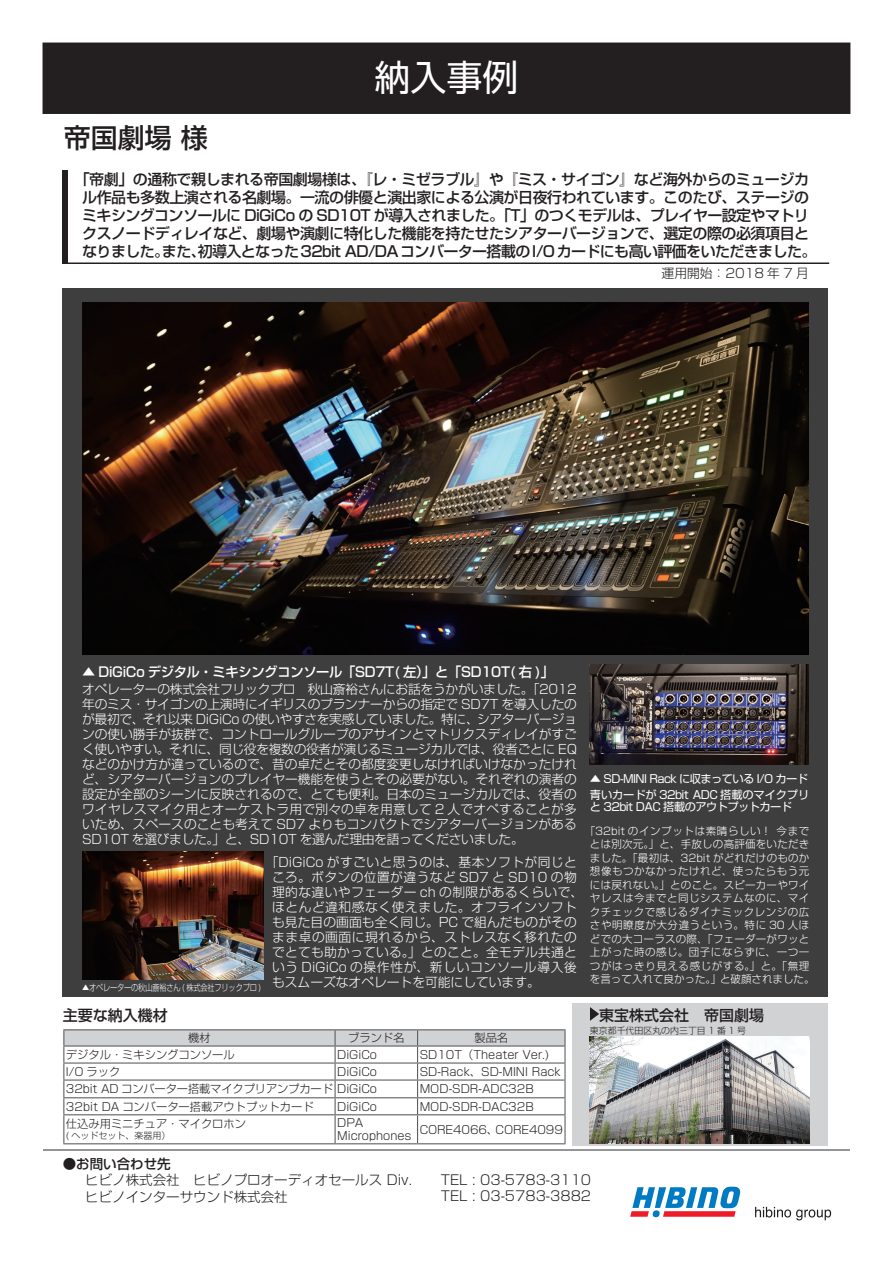
<style>
.page{position:relative;width:893px;height:1263px;background:#fff}
.page>*{position:absolute;margin:0;border:0;box-sizing:border-box;transform-origin:0 0}
.t1{font:36px "Shin Go Pro";color:#fff}
.t2{font:500 27px "Shin Go Pro";color:#231f20}
.t3{font:500 15px/18px "Shin Go Pro";letter-spacing:-.03em;color:#231f20;text-align:center}
.t4{font:500 15px "Shin Go Pro";color:#231f20}
.t5{font:300 13.5px/16.5px "Shin Go Pro";color:#231f20}
.t6{font:500 13.5px "Shin Go Pro";letter-spacing:-.02em;color:#fff}
.t7{font:500 13.5px "Shin Go Pro";color:#231f20}
.t8{font:300 12.75px/15px "Shin Go Pro";letter-spacing:.035em;color:#fff;text-align:justify}
.t9{font:300 12.75px "Shin Go Pro";color:#231f20}
.t10{font:300 11.25px/13.5px "Shin Go Pro";color:#231f20}
.t11{font:11.25px/16.2px "Shin Go Pro";letter-spacing:-.05em;color:#fff}
.t12{font:300 10.5px/13.5px "Shin Go Pro";letter-spacing:.045em;color:#fff;text-align:center}
.t13{font:300 9px "Shin Go Pro";letter-spacing:-.025em;color:#fff;scale:.8 1}
.t14{font:300 9px "Shin Go Pro";color:#231f20}
</style>
<div class="page">
<div style="left:63px;top:288px;width:765px;height:709px;background:#3e3e3f"></div>
<div style="left:573px;top:1004px;width:255px;height:142px;background:#d1d2d4"></div>
<svg style="left:590px;top:1007px;width:9px;height:14px"></svg>
<div style="left:43px;top:43px;width:807px;height:70px;background:#231f20"></div>
<div style="left:43px;top:43px;width:807px;height:71px;border:2px solid #231f20"></div>
<hr style="left:44px;top:1149px;width:806px;height:1px;background:#939598">
<hr style="left:63px;top:1029px;width:272px;height:1px;background:#57585a">
<hr style="left:335px;top:1029px;width:83px;height:1px;background:#57585a">
<hr style="left:418px;top:1029px;width:148px;height:1px;background:#57585a">
<svg style="left:63px;top:1030px;width:503px;height:113px"></svg>
<hr style="left:564px;top:1115px;width:2px;height:28px;background:#57585a">
<hr style="left:63px;top:1143px;width:272px;height:1px;background:#57585a">
<hr style="left:335px;top:1143px;width:83px;height:1px;background:#57585a">
<hr style="left:418px;top:1143px;width:148px;height:1px;background:#57585a">
<hr style="left:63px;top:262px;width:766px;height:2px;background:#231f20">
<div style="left:63px;top:170px;width:5px;height:94px;background:#231f20"></div>
<svg style="left:630px;top:1186px;width:111px;height:31px"></svg>
<svg style="left:755px;top:1207px;width:76px;height:13px"></svg>
<img style="left:82px;top:303px;width:727px;height:351px">
<img style="left:590px;top:1037px;width:219px;height:106px">
<img style="left:82px;top:851px;width:182px;height:128px">
<img style="left:590px;top:665px;width:219px;height:99px">
<h2 class="t2" style="left:64px;top:116px;width:145px">帝国劇場 様</h2>
<h1 class="t1" style="left:374px;top:47px;width:145px">納入事例</h1>
<p class="t3" style="left:75px;top:168px;width:743px">「帝劇」の通称で親しまれる帝国劇場様は、『レ・ミゼラブル』や『ミス・サイゴン』など海外からのミュージカル作品も多数上演される名劇場。一流の俳優と演出家による公演が日夜行われています。このたび、ステージのミキシングコンソールに DiGiCo の SD10T が導入されました。「T」のつくモデルは、プレイヤー設定やマトリクスノードディレイなど、劇場や演劇に特化した機能を持たせたシアターバージョンで、選定の際の必須項目となりました。また、初導入となった32bit AD/DAコンバーター搭載のI/Oカードにも高い評価をいただきました。</p>
<p class="t9" style="left:662px;top:262px;width:149px">運用開始：2018 年 7 月</p>
<p class="t6" style="left:82px;top:660px;width:473px">▲ DiGiCo デジタル・ミキシングコンソール「SD7T( 左）」と「SD10T( 右 )」</p>
<p class="t8" style="left:82px;top:680px;width:496px">オペレーターの株式会社フリックプロ　秋山斎裕さんにお話をうかがいました。「2012年のミス・サイゴンの上演時にイギリスのプランナーからの指定で SD7T を導入したのが最初で、それ以来 DiGiCo の使いやすさを実感していました。特に、シアターバージョンの使い勝手が抜群で、コントロールグループのアサインとマトリクスディレイがすごく使いやすい。それに、同じ役を複数の役者が演じるミュージカルでは、役者ごとに EQなどのかけ方が違っているので、昔の卓だとその都度変更しなければいけなかったけれど、シアターバージョンのプレイヤー機能を使うとその必要がない。それぞれの演者の設定が全部のシーンに反映されるので、とても便利。日本のミュージカルでは、役者のワイヤレスマイク用とオーケストラ用で別々の卓を用意して 2 人でオペすることが多いため、スペースのことも考えて SD7 よりもコンパクトでシアターバージョンがあるSD10T を選びました。」と、SD10T を選んだ理由を語ってくださいました。</p>
<p class="t8" style="left:266px;top:853px;width:319px;text-align:center">「DiGiCo がすごいと思うのは、基本ソフトが同じところ。ボタンの位置が違うなど SD7 と SD10 の物理的な違いやフェーダー ch の制限があるくらいで、ほとんど違和感なく使えました。オフラインソフトも見た目の画面も全く同じ。PC で組んだものがそのまま卓の画面に現れるから、ストレスなく移れたのでとても助かっている。」とのこと。全モデル共通という DiGiCo の操作性が、新しいコンソール導入後</p>
<p class="t13" style="left:82px;top:980px;width:574px">▲オペレーターの秋山斎裕さん ( 株式会社フリックプロ ) <sup>もスムーズなオペレートを可能にしています。</sup></p>
<p class="t4" style="left:63px;top:1003px;width:106px">主要な納入機材</p>
<p class="t10" style="left:188px;top:1030px;width:24px">機材</p>
<p class="t10" style="left:348px;top:1030px;width:58px">ブランド名</p>
<p class="t10" style="left:474px;top:1030px;width:35px">製品名</p>
<p class="t10" style="left:66px;top:1046px;width:170px">デジタル・ミキシングコンソール</p>
<p class="t10" style="left:337px;top:1046px;width:41px">DiGiCo</p>
<p class="t10" style="left:420px;top:1046px;width:131px">SD10T（Theater Ver.)</p>
<p class="t10" style="left:66px;top:1063px;width:56px">I/O ラック</p>
<p class="t10" style="left:337px;top:1063px;width:41px">DiGiCo</p>
<p class="t10" style="left:420px;top:1063px;width:143px">SD-Rack、SD-MINI Rack</p>
<p class="t10" style="left:66px;top:1081px;width:312px">32bit AD コンバーター搭載マイクプリアンプカード DiGiCo</p>
<p class="t10" style="left:420px;top:1081px;width:116px">MOD-SDR-ADC32B</p>
<p class="t10" style="left:66px;top:1098px;width:249px">32bit DA コンバーター搭載アウトプットカード</p>
<p class="t10" style="left:337px;top:1098px;width:41px">DiGiCo</p>
<p class="t10" style="left:420px;top:1098px;width:116px">MOD-SDR-DAC32B</p>
<p class="t10" style="left:66px;top:1115px;width:182px">仕込み用ミニチュア・マイクロホン</p>
<p class="t14" style="left:66px;top:1129px;width:106px">( ヘッドセット、楽器用）</p>
<p class="t10" style="left:337px;top:1114px;width:76px">DPA<br>Microphones</p>
<p class="t10" style="left:420px;top:1121px;width:145px">CORE4066、CORE4099</p>
<p class="t11" style="left:590px;top:769px;width:221px">▲ SD-MINI Rack に収まっている I/O カード青いカードが 32bit ADC 搭載のマイクプリ</p>
<p class="t11" style="left:590px;top:797px;width:204px">と 32bit DAC 搭載のアウトプットカード</p>
<p class="t12" style="left:585px;top:823px;width:231px">「32bit のインプットは素晴らしい！今までとは別次元。」と、手放しの高評価をいただきました。「最初は、32bit がどれだけのものか想像もつかなかったけれど、使ったらもう元には戻れない。」とのこと。スピーカーやワイヤレスは今までと同じシステムなのに、マイクチェックで感じるダイナミックレンジの広さや明瞭度が大分違うという。特に 30 人ほどでの大コーラスの際、「フェーダーがワッと上がった時の感じ。団子にならずに、一つ一つがはっきり見える感じがする。」と。「無理を言って入れて良かった。」と破顔されました。</p>
<p class="t4" style="left:599px;top:1003px;width:166px">東宝株式会社　帝国劇場</p>
<p class="t14" style="left:590px;top:1023px;width:158px">東京都千代田区丸の内三丁目 1 番 1 号</p>
<p class="t7" style="left:63px;top:1152px;width:110px">●お問い合わせ先</p>
<p class="t5" style="left:85px;top:1170px;width:328px">ヒビノ株式会社　ヒビノプロオーディオセールス Div.ヒビノインターサウンド株式会社</p>
<p class="t5" style="left:441px;top:1170px;width:152px">TEL : 03-5783-3110<br>TEL : 03-5783-3882</p>
</div>
